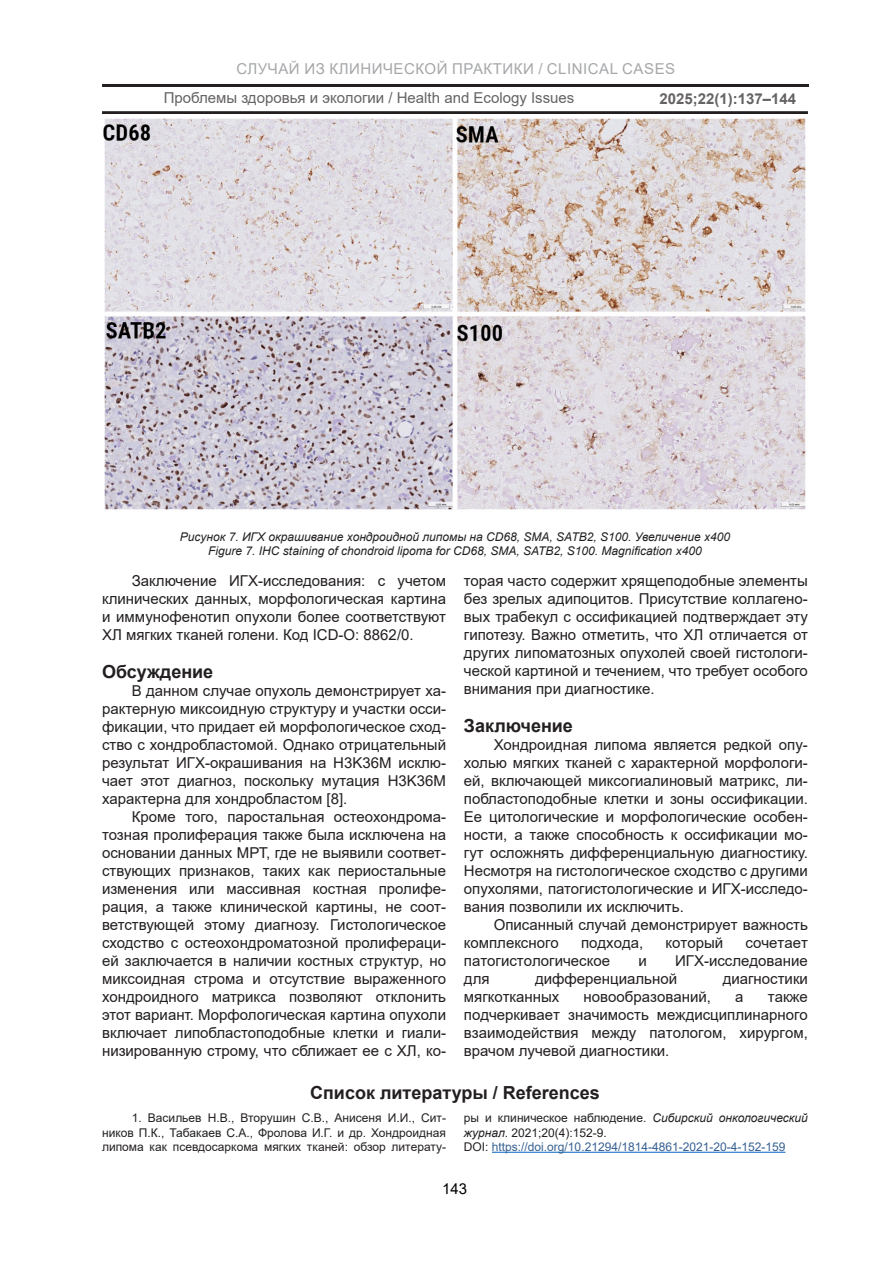
<style>
.page{position:relative;width:893px;height:1263px;background:#fff}
.page>*{position:absolute;margin:0;border:0;box-sizing:border-box;transform-origin:0 0}
.t1{font:700 18px "Arial";color:#231f20}
.t2{font:15px/18px "Arial";color:#231f20;text-align:justify}
.t3{font:15px "Arial";letter-spacing:.035em;color:#808285}
.t4{font:700 15px "Arial";color:#231f20}
.t5{font:15px "Arial";color:#000}
.t6{font:italic 12px/14.4px "Arial";color:#231f20;text-align:center}
.t7{font:12px/14.4px "Arial";color:#231f20;text-align:justify}
.t8{font:12px/14.4px "Arial";color:#366091}
.s1{color:#231f20}
.s2{font-style:italic;color:#231f20}
</style>
<div class="page">
<hr style="left:102px;top:84px;width:707px;height:3px;background:#231f20">
<hr style="left:102px;top:111px;width:706px;height:3px;background:#231f20">
<img style="left:103px;top:118px;width:703px;height:392px">
<hr style="left:492px;top:1152px;width:293px;height:1px;background:#0563c1">
<p class="t3" style="left:237px;top:58px;width:440px">СЛУЧАЙ ИЗ КЛИНИЧЕСКОЙ ПРАКТИКИ / CLINICAL CASES</p>
<p class="t2" style="left:164px;top:88px;width:412px">Проблемы здоровья и экологии / Health and Ecology Issues</p>
<p class="t4" style="left:659px;top:88px;width:138px">2025;22(1):137–144</p>
<p class="t6" style="left:180px;top:529px;width:552px">Рисунок 7. ИГХ окрашивание хондроидной липомы на CD68, SMA, SATB2, S100. Увеличение х400<br>Figure 7. IHC staining of chondroid lipoma for CD68, SMA, SATB2, S100. Magnification x400</p>
<p class="t2" style="left:102px;top:571px;width:345px;text-indent:30px">Заключение ИГХ-исследования: с учетом клинических данных, морфологическая картина и иммунофенотип опухоли более соответствуют ХЛ мягких тканей голени. Код ICD-O: 8862/0.</p>
<p class="t1" style="left:102px;top:659px;width:113px">Обсуждение</p>
<p class="t2" style="left:102px;top:682px;width:345px;text-indent:30px">В данном случае опухоль демонстрирует ха&shy;рактерную миксоидную структуру и участки осси&shy;фикации, что придает ей морфологическое сход&shy;ство с хондробластомой. Однако отрицательный результат ИГХ-окрашивания на H3K36M исклю&shy;чает этот диагноз, поскольку мутация H3K36M характерна для хондробластом [8].</p>
<p class="t2" style="left:102px;top:808px;width:345px;text-indent:30px">Кроме того, паростальная остеохондрома&shy;тозная пролиферация также была исключена на основании данных МРТ, где не выявили соответ&shy;ствующих признаков, таких как периостальные изменения или массивная костная пролифе&shy;рация, а также клинической картины, не соот&shy;ветствующей этому диагнозу. Гистологическое сходство с остеохондроматозной пролифераци&shy;ей заключается в наличии костных структур, но миксоидная строма и отсутствие выраженного хондроидного матрикса позволяют отклонить этот вариант. Морфологическая картина опухоли включает липобластоподобные клетки и гиали&shy;низированную строму, что сближает ее с ХЛ, ко-</p>
<p class="t2" style="left:464px;top:571px;width:345px">торая часто содержит хрящеподобные элементы без зрелых адипоцитов. Присутствие коллагено&shy;вых трабекул с оссификацией подтверждает эту гипотезу. Важно отметить, что ХЛ отличается от других липоматозных опухолей своей гистологи&shy;ческой картиной и течением, что требует особого внимания при диагностике.</p>
<p class="t1" style="left:464px;top:713px;width:111px">Заключение</p>
<p class="t2" style="left:464px;top:736px;width:346px;text-indent:30px">Хондроидная липома является редкой опу&shy;холью мягких тканей с характерной морфологи&shy;ей, включающей миксогиалиновый матрикс, ли&shy;побластоподобные клетки и зоны оссификации.<br>Ее цитологические и морфологические особен&shy;ности, а также способность к оссификации мо&shy;гут осложнять дифференциальную диагностику.<br>Несмотря на гистологическое сходство с другими опухолями, патогистологические и ИГХ-исследо&shy;вания позволили их исключить.</p>
<p class="t2" style="left:464px;top:916px;width:345px;text-indent:30px">Описанный случай демонстрирует важность комплексного</p>
<p class="t2" style="left:581px;top:934px;width:64px">подхода,</p>
<p class="t2" style="left:666px;top:934px;width:59px">который</p>
<p class="t2" style="left:745px;top:934px;width:64px">сочетает</p>
<p class="t2" style="left:464px;top:952px;width:148px">патогистологическое</p>
<p class="t2" style="left:638px;top:952px;width:10px">и</p>
<p class="t2" style="left:675px;top:952px;width:134px">ИГХ-исследование</p>
<p class="t2" style="left:464px;top:970px;width:27px">для</p>
<p class="t2" style="left:535px;top:970px;width:144px">дифференциальной</p>
<p class="t2" style="left:723px;top:970px;width:87px">диагностики</p>
<p class="t2" style="left:464px;top:988px;width:97px">мягкотканных</p>
<p class="t2" style="left:584px;top:988px;width:129px">новообразований,</p>
<p class="t2" style="left:735px;top:988px;width:10px">а</p>
<p class="t2" style="left:464px;top:988px;width:345px;text-indent:304px">также подчеркивает значимость междисциплинарного взаимодействия между патологом, хирургом, врачом лучевой диагностики.</p>
<p class="t1" style="left:310px;top:1080px;width:291px">Список литературы / References</p>
<p class="t7" style="left:102px;top:1111px;width:345px;text-indent:30px">1. Васильев Н.В., Вторушин С.В., Анисеня И.И., Сит&shy;ников П.К., Табакаев С.А., Фролова И.Г. и др. Хондроидная липома как псевдосаркома мягких тканей: обзор литерату-</p>
<p class="t8" style="left:464px;top:1111px;width:345px"><span class="s1">ры и клиническое наблюдение.</span> <span class="s2">Сибирский онкологический журнал</span><span class="s1">. 2021;20(4):152-9.<br>DOI:</span> https://doi.org/10.21294/1814-4861-2021-20-4-152-159</p>
<p class="t5" style="left:442px;top:1179px;width:27px">143</p>
</div>
